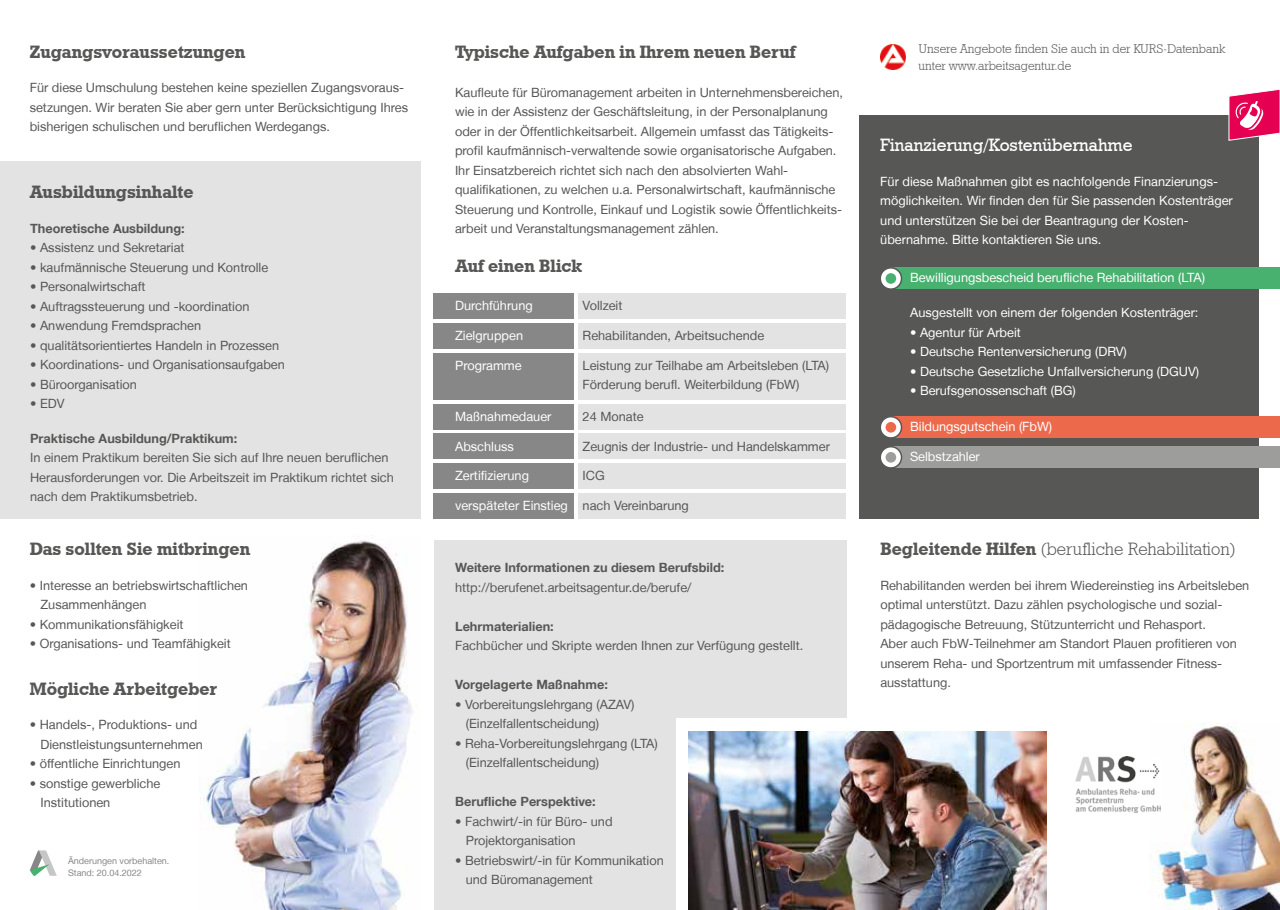
<style>
.page{position:relative;width:1280px;height:910px;background:#fff}
.page>*{position:absolute;margin:0;border:0;box-sizing:border-box;transform-origin:0 0}
.t1{font:700 18px "Geo Slb 712 Md BT";color:#575756}
.t2{font:18px "Geo Slb 712 Lt BT";color:#575756}
.t3{font:18px "Geo Slb 712 Md BT";color:#fff}
.t4{font:12.75px/19.5px "Helvetica Neue LT";color:#575756}
.t5{font:12.75px/19.5px "Helvetica Neue LT";color:#fff}
.t6{font:700 12.75px "Helvetica Neue LT";color:#575756}
.t7{font:12.75px/16.5px "Geo Slb 712 Lt BT";color:#575756}
.t8{font:9px/12px "Helvetica Neue LT";color:#878787}
.s1{font-family:"Geo Slb 712 Md BT";font-weight:700}
</style>
<div class="page">
<img style="left:206px;top:540px;width:207px;height:370px">
<img style="left:1158px;top:723px;width:122px;height:187px">
<div style="left:0;top:162px;width:421px;height:357px;background:#e3e3e3"></div>
<div style="left:434px;top:540px;width:412px;height:370px;background:#e3e3e3"></div>
<div style="left:434px;top:293px;width:140px;height:26px;background:#878787"></div>
<div style="left:434px;top:323px;width:140px;height:26px;background:#878787"></div>
<div style="left:434px;top:353px;width:140px;height:47px;background:#878787"></div>
<div style="left:434px;top:404px;width:140px;height:25px;background:#878787"></div>
<div style="left:434px;top:434px;width:140px;height:25px;background:#878787"></div>
<div style="left:434px;top:463px;width:140px;height:26px;background:#878787"></div>
<div style="left:434px;top:493px;width:140px;height:26px;background:#878787"></div>
<div style="left:578px;top:293px;width:268px;height:26px;background:#e3e3e3"></div>
<div style="left:578px;top:323px;width:268px;height:26px;background:#e3e3e3"></div>
<div style="left:578px;top:353px;width:268px;height:47px;background:#e3e3e3"></div>
<div style="left:578px;top:404px;width:268px;height:25px;background:#e3e3e3"></div>
<div style="left:578px;top:434px;width:268px;height:25px;background:#e3e3e3"></div>
<div style="left:578px;top:463px;width:268px;height:26px;background:#e3e3e3"></div>
<div style="left:578px;top:493px;width:268px;height:26px;background:#e3e3e3"></div>
<img style="left:880px;top:44px;width:26px;height:26px">
<div style="left:859px;top:115px;width:400px;height:404px;background:#575756"></div>
<div style="left:891px;top:268px;width:389px;height:21px;background:#49b170"></div>
<svg style="left:880px;top:268px;width:21px;height:21px"></svg>
<div style="left:879px;top:267px;width:23px;height:23px;border:2px solid #575756;border-radius:50%"></div>
<div style="left:885px;top:273px;width:11px;height:11px;background:#49b170;border-radius:50%"></div>
<div style="left:891px;top:447px;width:389px;height:21px;background:#9d9d9c"></div>
<div style="left:880px;top:447px;width:21px;height:21px;background:#fff;border-radius:50%"></div>
<div style="left:879px;top:446px;width:23px;height:23px;border:2px solid #575756;border-radius:50%"></div>
<div style="left:885px;top:452px;width:11px;height:11px;background:#9d9d9c;border-radius:50%"></div>
<div style="left:891px;top:417px;width:389px;height:21px;background:#ed694b"></div>
<div style="left:880px;top:417px;width:21px;height:21px;background:#fff;border-radius:50%"></div>
<div style="left:879px;top:416px;width:23px;height:23px;border:2px solid #575756;border-radius:50%"></div>
<div style="left:885px;top:422px;width:11px;height:11px;background:#ed694b;border-radius:50%"></div>
<svg style="left:1228px;top:89px;width:52px;height:52px"></svg>
<div style="left:676px;top:719px;width:217px;height:191px;background:#fff"></div>
<img style="left:689px;top:731px;width:357px;height:179px">
<img style="left:1076px;top:757px;width:85px;height:56px">
<svg style="left:30px;top:850px;width:27px;height:26px"></svg>
<h1 class="t1" style="left:30px;top:40px;width:217px">Zugangsvoraussetzungen</h1>
<p class="t4" style="left:30px;top:78px;width:380px">Für diese Umschulung bestehen keine speziellen Zugangsvoraus&shy;setzungen. Wir beraten Sie aber gern unter Berücksichtigung Ihres bisherigen schulischen und beruflichen Werdegangs.</p>
<h1 class="t1" style="left:30px;top:180px;width:165px">Ausbildungsinhalte</h1>
<p class="t6" style="left:30px;top:220px;width:156px">Theoretische Ausbildung:</p>
<p class="t4" style="left:30px;top:238px;width:156px">• Assistenz und Sekretariat</p>
<p class="t4" style="left:30px;top:257px;width:240px">• kaufmännische Steuerung und Kontrolle</p>
<p class="t4" style="left:30px;top:277px;width:117px">• Personalwirtschaft</p>
<p class="t4" style="left:30px;top:296px;width:221px">• Auftragssteuerung und -koordination</p>
<p class="t4" style="left:30px;top:316px;width:172px">• Anwendung Fremdsprachen</p>
<p class="t4" style="left:30px;top:335px;width:251px">• qualitätsorientiertes Handeln in Prozessen</p>
<p class="t4" style="left:30px;top:355px;width:256px">• Koordinations- und Organisationsaufgaben</p>
<p class="t4" style="left:30px;top:374px;width:108px">• Büroorganisation</p>
<p class="t4" style="left:30px;top:394px;width:36px">• EDV</p>
<p class="t6" style="left:30px;top:430px;width:209px">Praktische Ausbildung/Praktikum:</p>
<p class="t4" style="left:30px;top:448px;width:365px">In einem Praktikum bereiten Sie sich auf Ihre neuen beruflichen<br>Herausforderungen vor. Die Arbeitszeit im Praktikum richtet sich nach dem Praktikumsbetrieb.</p>
<h1 class="t1" style="left:30px;top:537px;width:222px">Das sollten Sie mitbringen</h1>
<p class="t4" style="left:40px;top:575px;width:209px;text-indent:-11px">• Interesse an betriebswirtschaftlichen<br>Zusammenhängen</p>
<p class="t4" style="left:30px;top:614px;width:155px">• Kommunikationsfähigkeit</p>
<p class="t4" style="left:30px;top:634px;width:202px">• Organisations- und Teamfähigkeit</p>
<h1 class="t1" style="left:30px;top:677px;width:189px">Mögliche Arbeitgeber</h1>
<p class="t4" style="left:40px;top:715px;width:164px;text-indent:-11px">• Handels-, Produktions- und<br>Dienstleistungsunternehmen</p>
<p class="t4" style="left:30px;top:754px;width:152px">• öffentliche Einrichtungen</p>
<p class="t4" style="left:40px;top:773px;width:121px;text-indent:-11px">• sonstige gewerbliche<br>Institutionen</p>
<p class="t8" style="left:68px;top:854px;width:103px">Änderungen vorbehalten.<br>Stand: 20.04.2022</p>
<h1 class="t1" style="left:455px;top:40px;width:342px">Typische Aufgaben in Ihrem neuen Beruf</h1>
<p class="t4" style="left:455px;top:82px;width:390px">Kaufleute für Büromanagement arbeiten in Unternehmensbereichen, wie in der Assistenz der Geschäftsleitung, in der Personalplanung oder in der Öffentlichkeitsarbeit. Allgemein umfasst das Tätigkeits&shy;profil kaufmännisch-verwaltende sowie organisatorische Aufgaben.<br>Ihr Einsatzbereich richtet sich nach den absolvierten Wahl&shy;qualifikationen, zu welchen u.a. Personalwirtschaft, kaufmännische Steuerung und Kontrolle, Einkauf und Logistik sowie Öffentlichkeits&shy;arbeit und Veranstaltungsmanagement zählen.</p>
<h1 class="t1" style="left:455px;top:254px;width:128px">Auf einen Blick</h1>
<p class="t5" style="left:455px;top:296px;width:79px">Durchführung</p>
<p class="t5" style="left:455px;top:326px;width:70px">Zielgruppen</p>
<p class="t5" style="left:455px;top:355px;width:68px">Programme</p>
<p class="t5" style="left:455px;top:406px;width:98px">Maßnahmedauer</p>
<p class="t5" style="left:455px;top:436px;width:60px">Abschluss</p>
<p class="t5" style="left:455px;top:466px;width:75px">Zertifizierung</p>
<p class="t5" style="left:455px;top:496px;width:114px">verspäteter Einstieg</p>
<p class="t4" style="left:583px;top:296px;width:41px">Vollzeit</p>
<p class="t4" style="left:583px;top:325px;width:183px">Rehabilitanden, Arbeitsuchende</p>
<p class="t4" style="left:583px;top:355px;width:248px">Leistung zur Teilhabe am Arbeitsleben (LTA)<br>Förderung berufl. Weiterbildung (FbW)</p>
<p class="t4" style="left:583px;top:406px;width:62px">24 Monate</p>
<p class="t4" style="left:583px;top:436px;width:249px">Zeugnis der Industrie- und Handelskammer</p>
<p class="t4" style="left:583px;top:466px;width:24px">ICG</p>
<p class="t4" style="left:583px;top:496px;width:108px">nach Vereinbarung</p>
<p class="t6" style="left:455px;top:560px;width:271px">Weitere Informationen zu diesem Berufsbild:</p>
<p class="t4" style="left:455px;top:577px;width:238px">http://berufenet.arbeitsagentur.de/berufe/</p>
<p class="t6" style="left:455px;top:618px;width:100px">Lehrmaterialien:</p>
<p class="t4" style="left:455px;top:636px;width:350px">Fachbücher und Skripte werden Ihnen zur Verfügung gestellt.</p>
<p class="t6" style="left:455px;top:677px;width:154px">Vorgelagerte Maßnahme:</p>
<p class="t4" style="left:466px;top:694px;width:170px;text-indent:-11px">• Vorbereitungslehrgang (AZAV) (Einzelfallentscheidung)</p>
<p class="t4" style="left:466px;top:733px;width:194px;text-indent:-11px">• Reha-Vorbereitungslehrgang (LTA) (Einzelfallentscheidung)</p>
<p class="t6" style="left:455px;top:794px;width:142px">Berufliche Perspektive:</p>
<p class="t4" style="left:466px;top:811px;width:148px;text-indent:-11px">• Fachwirt/-in für Büro- und<br>Projektorganisation</p>
<p class="t4" style="left:466px;top:850px;width:200px;text-indent:-11px">• Betriebswirt/-in für Kommunikation und Büromanagement</p>
<p class="t7" style="left:918px;top:41px;width:308px">Unsere Angebote finden Sie auch in der KURS-Datenbank unter www.arbeitsagentur.de</p>
<h1 class="t3" style="left:880px;top:133px;width:254px">Finanzierung/Kostenübernahme</h1>
<p class="t5" style="left:880px;top:171px;width:354px">Für diese Maßnahmen gibt es nachfolgende Finanzierungs&shy;möglichkeiten. Wir finden den für Sie passenden Kostenträger und unterstützen Sie bei der Beantragung der Kosten&shy;übernahme. Bitte kontaktieren Sie uns.</p>
<p class="t5" style="left:910px;top:268px;width:296px">Bewilligungsbescheid berufliche Rehabilitation (LTA)</p>
<p class="t5" style="left:910px;top:303px;width:290px">Ausgestellt von einem der folgenden Kostenträger:</p>
<p class="t5" style="left:910px;top:322px;width:112px">• Agentur für Arbeit</p>
<p class="t5" style="left:910px;top:342px;width:218px">• Deutsche Rentenversicherung (DRV)</p>
<p class="t5" style="left:910px;top:361px;width:290px">• Deutsche Gesetzliche Unfallversicherung (DGUV)</p>
<p class="t5" style="left:910px;top:381px;width:167px">• Berufsgenossenschaft (BG)</p>
<p class="t5" style="left:910px;top:417px;width:144px">Bildungsgutschein (FbW)</p>
<p class="t5" style="left:910px;top:447px;width:71px">Selbstzahler</p>
<h1 class="t2" style="left:880px;top:538px;width:357px"><span class="s1">Begleitende Hilfen</span> (berufliche Rehabilitation)</h1>
<p class="t4" style="left:880px;top:575px;width:370px">Rehabilitanden werden bei ihrem Wiedereinstieg ins Arbeitsleben optimal unterstützt. Dazu zählen psychologische und sozial&shy;pädagogische Betreuung, Stützunterricht und Rehasport.<br>Aber auch FbW-Teilnehmer am Standort Plauen profitieren von unserem Reha- und Sportzentrum mit umfassender Fitness&shy;ausstattung.</p>
</div>
